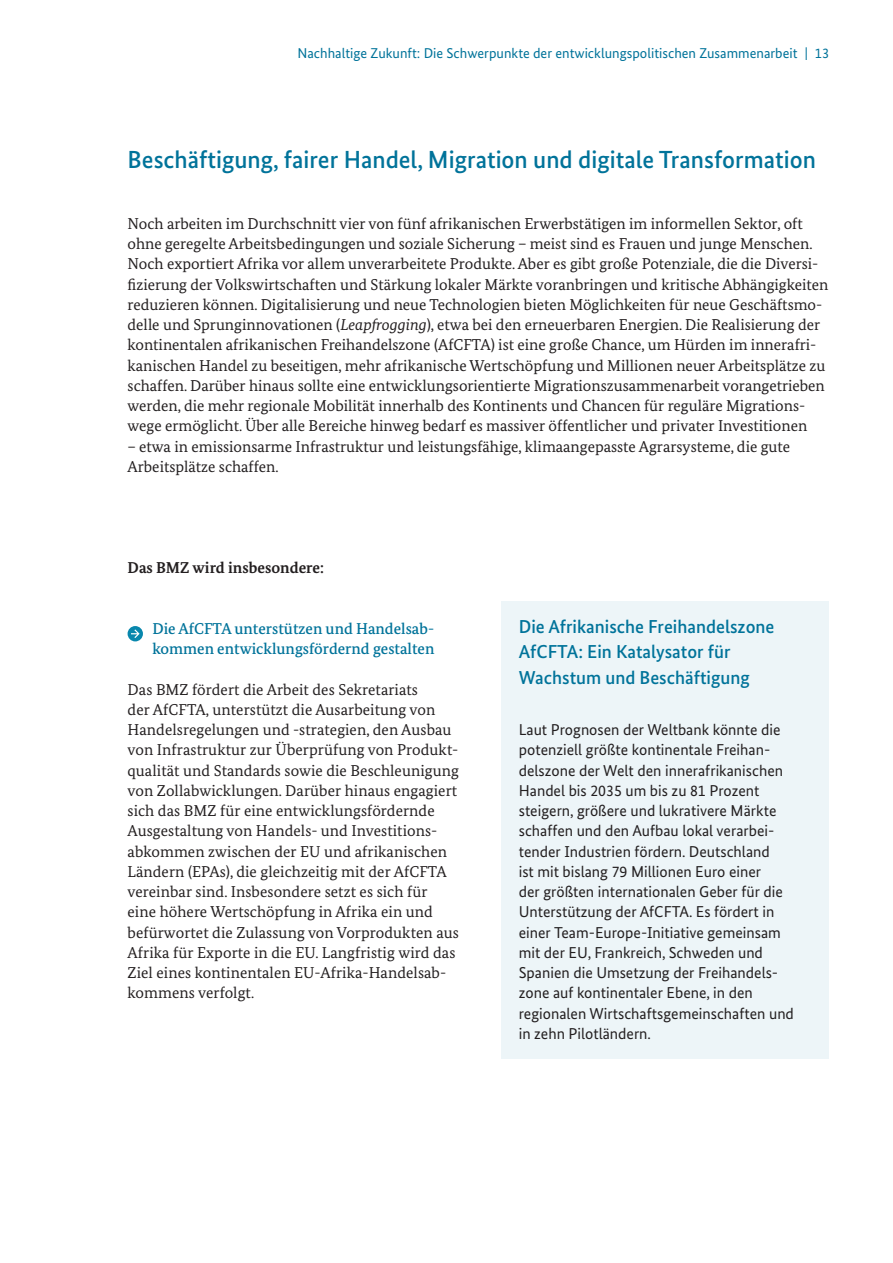
<style>
.page{position:relative;width:893px;height:1263px;background:#fff}
.page>*{position:absolute;margin:0;border:0;box-sizing:border-box;transform-origin:0 0}
.H3_ja_Headline_I{font:500 24.75px "Bundes Sans";color:#00739a}
.H4_ja_Titel_Kasten{font:500 18.75px/25.5px "Bundes Sans";color:#00739a}
.bmz_04_Copytext{font:15.75px/20.2px "Bundes Serif";color:#231f20}
.bmz_04_Copytext-2{font:15.75px/20.2px "Bundes Sans";color:#231f20}
.Untertitel_neu{font:500 15.75px/20.2px "Bundes Serif";color:#00739a}
.bmz_04_Copytext-3{font:700 15.75px "Bundes Serif";color:#231f20}
.t1{font:14.25px "Bundes Sans";color:#00739a}
.s1{font-style:italic}
</style>
<div class="page">
<svg style="left:128px;top:626px;width:15px;height:15px"></svg>
<div style="left:502px;top:601px;width:327px;height:458px;background:#edf5f8"></div>
<p class="t1" style="left:297px;top:44px;width:533px">Nachhaltige Zukunft: Die Schwerpunkte der entwicklungspolitischen Zusammenarbeit | 13</p>
<h3 class="H3_ja_Headline_I" style="left:128px;top:144px;width:690px">Beschäftigung, fairer Handel, Migration und digitale Transformation</h3>
<p class="bmz_04_Copytext" style="left:128px;top:213px;width:702px">Noch arbeiten im Durchschnitt vier von fünf afrikanischen Erwerbstätigen im informellen Sektor, oft ohne geregelte Arbeitsbedingungen und soziale Sicherung – meist sind es Frauen und junge Menschen.<br>Noch exportiert Afrika vor allem unverarbeitete Produkte. Aber es gibt große Potenziale, die die Diversi&shy;fizierung der Volkswirtschaften und Stärkung lokaler Märkte voranbringen und kritische Abhängigkeiten reduzieren können. Digitalisierung und neue Technologien bieten Möglichkeiten für neue Geschäftsmo&shy;delle und Sprunginnovationen (<span class="s1">Leapfrogging</span>), etwa bei den erneuerbaren Energien. Die Realisierung der kontinentalen afrikanischen Freihandelszone (AfCFTA) ist eine große Chance, um Hürden im innerafri&shy;kanischen Handel zu beseitigen, mehr afrikanische Wertschöpfung und Millionen neuer Arbeitsplätze zu schaffen. Darüber hinaus sollte eine entwicklungsorientierte Migrationszusammenarbeit vorangetrieben werden, die mehr regionale Mobilität innerhalb des Kontinents und Chancen für reguläre Migrations&shy;wege ermöglicht. Über alle Bereiche hinweg bedarf es massiver öffentlicher und privater Investitionen</p>
<p class="bmz_04_Copytext" style="left:128px;top:436px;width:664px">– etwa in emissionsarme Infrastruktur und leistungsfähige, klimaangepasste Agrarsysteme, die gute<br>Arbeitsplätze schaffen.</p>
<p class="bmz_04_Copytext-3" style="left:128px;top:558px;width:198px">Das BMZ wird insbesondere:</p>
<p class="Untertitel_neu" style="left:152px;top:618px;width:284px">Die AfCFTA unterstützen und Handelsab&shy;kommen entwicklungsfördernd gestalten</p>
<p class="bmz_04_Copytext" style="left:128px;top:679px;width:333px">Das BMZ fördert die Arbeit des Sekretariats<br>der AfCFTA, unterstützt die Ausarbeitung von Handelsregelungen und -strategien, den Ausbau von Infrastruktur zur Überprüfung von Produkt&shy;qualität und Standards sowie die Beschleunigung von Zollabwicklungen. Darüber hinaus engagiert sich das BMZ für eine entwicklungsfördernde Ausgestaltung von Handels- und Investitions&shy;abkommen zwischen der EU und afrikanischen Ländern (EPAs), die gleichzeitig mit der AfCFTA vereinbar sind. Insbesondere setzt es sich für eine höhere Wertschöpfung in Afrika ein und befürwortet die Zulassung von Vorprodukten aus Afrika für Exporte in die EU. Langfristig wird das Ziel eines kontinentalen EU-Afrika-Handelsab&shy;kommens verfolgt.</p>
<p class="H4_ja_Titel_Kasten" style="left:519px;top:613px;width:257px">Die Afrikanische Freihandelszone<br>AfCFTA: Ein Katalysator für<br>Wachstum und Beschäftigung</p>
<p class="bmz_04_Copytext-2" style="left:519px;top:719px;width:277px">Laut Prognosen der Weltbank könnte die potenziell größte kontinentale Freihan&shy;delszone der Welt den innerafrikanischen Handel bis 2035 um bis zu 81 Prozent steigern, größere und lukrativere Märkte schaffen und den Aufbau lokal verarbei&shy;tender Industrien fördern. Deutschland<br>ist mit bislang 79 Millionen Euro einer<br>der größten internationalen Geber für die Unterstützung der AfCFTA. Es fördert in einer Team-Europe-Initiative gemeinsam mit der EU, Frankreich, Schweden und Spanien die Umsetzung der Freihandels&shy;zone auf kontinentaler Ebene, in den regionalen Wirtschaftsgemeinschaften und in zehn Pilotländern.</p>
</div>
